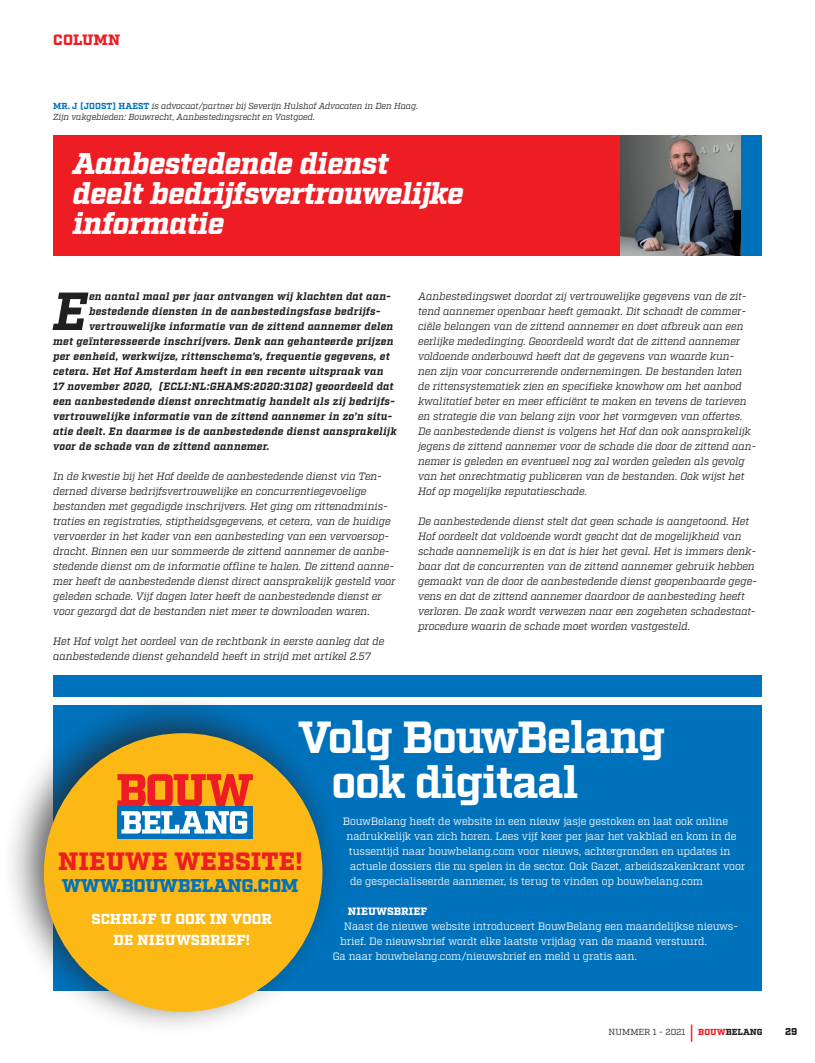
<style>
.page{position:relative;width:815px;height:1063px;background:#fff}
.page>*{position:absolute;margin:0;border:0;box-sizing:border-box;transform-origin:0 0}
.Column_1e_alinea{font:italic 700 53.5px "Factoria";color:#231f20}
.Kop_36_36{font:700 45px/45px "Factoria";letter-spacing:-.04em;color:#fff}
.Column_kop{font:italic 900 30px/30px "Factoria";letter-spacing:-.025em;color:#fff}
.Kopje-niet_op_regel{font:900 25.12px "Factoria";letter-spacing:.01em;color:#ee1d23}
.Kopje-niet_op_regel-2{font:900 18.5px "Factoria";letter-spacing:-.02em;color:#0072bc}
.Rubriekskopje{font:900 15px "Factoria";letter-spacing:.01em;color:#ee1d23}
.Kopje-niet_op_regel-3{font:900 14.5px/21.1px "Factoria";letter-spacing:.01em;color:#fff;text-align:center}
.Columntekst_8_5_12{font:italic 10.62px/15px "Factoria";letter-spacing:-.01em;color:#231f20}
.Column_1e_alinea-2{font:italic 700 10.62px "Factoria";letter-spacing:.01em;color:#231f20}
.Platte_tekst_onuitge{font:10.62px "Factoria";letter-spacing:-.01em;color:#fff}
.Tussenkop{font:900 10.62px "Factoria";letter-spacing:.01em;color:#fff}
.t1{font:900 10px "Factoria";color:#231f20}
.t2{font:italic 8.75px/11.2px "Factoria";letter-spacing:-.01em;color:#231f20}
.t3{font:8.75px "Factoria";color:#231f20}
.s1{font-weight:700;font-style:normal;color:#0072bc}
.s2{font-weight:900;font-size:17.5px;color:#ee1d23}
.s3{font-weight:900;color:#ee1d23}
.s4{font-weight:900}
</style>
<div class="page">
<div style="left:53px;top:705px;width:709px;height:285px;background:#0072bc"></div>
<div style="left:53px;top:135px;width:709px;height:120px;background:#ee1d23"></div>
<div style="left:741px;top:135px;width:21px;height:120px;background:#0072bc"></div>
<div style="left:53px;top:675px;width:709px;height:21px;background:#0072bc"></div>
<img style="left:620px;top:135px;width:121px;height:120px">
<div style="left:1px;top:693px;width:344px;height:344px;background:#231f20;opacity:.75"></div>
<div style="left:44px;top:733px;width:278px;height:279px;background:#fcb814;border-radius:50%"></div>
<div style="left:117px;top:806px;width:136px;height:32px;background:#0072bc"></div>
<svg style="left:117px;top:774px;width:136px;height:60px"></svg>
<p class="Rubriekskopje" style="left:53px;top:31px;width:68px">COLUMN</p>
<p class="t2" style="left:53px;top:100px;width:366px"><span class="s1">MR. J (JOOST) HAEST</span> is advocaat/partner bij Severijn Hulshof Advocaten in Den Haag.<br>Zijn vakgebieden: Bouwrecht, Aanbestedingsrecht en Vastgoed.</p>
<p class="Column_kop" style="left:73px;top:150px;width:392px">Aanbestedende dienst deelt bedrijfsvertrouwelijke informatie</p>
<p class="Column_1e_alinea" style="left:53px;top:279px;width:36px">E</p>
<p class="Column_1e_alinea-2" style="left:89px;top:290px;width:303px">en aantal maal per jaar ontvangen wij klachten dat aan-</p>
<p class="Column_1e_alinea-2" style="left:89px;top:305px;width:293px">bestedende diensten in de aanbestedingsfase bedrijfs-</p>
<p class="Column_1e_alinea-2" style="left:89px;top:320px;width:306px">vertrouwelijke informatie van de zittend aannemer delen</p>
<p class="Column_1e_alinea-2" style="left:53px;top:335px;width:342px">met geïnteresseerde inschrijvers. Denk aan gehanteerde prijzen</p>
<p class="Column_1e_alinea-2" style="left:53px;top:350px;width:338px">per eenheid, werkwijze, rittenschema’s, frequentie gegevens, et</p>
<p class="Column_1e_alinea-2" style="left:53px;top:365px;width:332px">cetera. Het Hof Amsterdam heeft in een recente uitspraak van</p>
<p class="Column_1e_alinea-2" style="left:53px;top:380px;width:342px">17 november 2020, (ECLI:NL:GHAMS:2020:3102) geoordeeld dat</p>
<p class="Column_1e_alinea-2" style="left:53px;top:395px;width:343px">een aanbestedende dienst onrechtmatig handelt als zij bedrijfs-</p>
<p class="Column_1e_alinea-2" style="left:53px;top:410px;width:341px">vertrouwelijke informatie van de zittend aannemer in zo’n situ-</p>
<p class="Column_1e_alinea-2" style="left:53px;top:425px;width:345px">atie deelt. En daarmee is de aanbestedende dienst aansprakelijk</p>
<p class="Column_1e_alinea-2" style="left:53px;top:440px;width:218px">voor de schade van de zittend aannemer.</p>
<p class="Columntekst_8_5_12" style="left:53px;top:469px;width:344px">In de kwestie bij het Hof deelde de aanbestedende dienst via Ten&shy;derned diverse bedrijfsvertrouwelijke en concurrentiegevoelige bestanden met gegadigde inschrijvers. Het ging om rittenadminis&shy;traties en registraties, stiptheidsgegevens, et cetera, van de huidige vervoerder in het kader van een aanbesteding van een vervoersop&shy;dracht. Binnen een uur sommeerde de zittend aannemer de aanbe&shy;stedende dienst om de informatie offline te halen. De zittend aanne&shy;mer heeft de aanbestedende dienst direct aansprakelijk gesteld voor geleden schade. Vijf dagen later heeft de aanbestedende dienst er voor gezorgd dat de bestanden niet meer te downloaden waren.</p>
<p class="Columntekst_8_5_12" style="left:53px;top:634px;width:333px">Het Hof volgt het oordeel van de rechtbank in eerste aanleg dat de aanbestedende dienst gehandeld heeft in strijd met artikel 2.57</p>
<p class="Columntekst_8_5_12" style="left:418px;top:289px;width:339px">Aanbestedingswet doordat zij vertrouwelijke gegevens van de zit&shy;tend aannemer openbaar heeft gemaakt. Dit schaadt de commer&shy;ciële belangen van de zittend aannemer en doet afbreuk aan een eerlijke mededinging. Geoordeeld wordt dat de zittend aannemer voldoende onderbouwd heeft dat de gegevens van waarde kun-<br>nen zijn voor concurrerende ondernemingen. De bestanden laten de rittensystematiek zien en specifieke knowhow om het aanbod kwalitatief beter en meer efficiënt te maken en tevens de tarieven en strategie die van belang zijn voor het vormgeven van offertes.<br>De aanbestedende dienst is volgens het Hof dan ook aansprakelijk jegens de zittend aannemer voor de schade die door de zittend aan&shy;nemer is geleden en eventueel nog zal worden geleden als gevolg van het onrechtmatig publiceren van de bestanden. Ook wijst het Hof op mogelijke reputatieschade.</p>
<p class="Columntekst_8_5_12" style="left:418px;top:514px;width:340px">De aanbestedende dienst stelt dat geen schade is aangetoond. Het Hof oordeelt dat voldoende wordt geacht dat de mogelijkheid van schade aannemelijk is en dat is hier het geval. Het is immers denk&shy;baar dat de concurrenten van de zittend aannemer gebruik hebben gemaakt van de door de aanbestedende dienst geopenbaarde gege&shy;vens en dat de zittend aannemer daardoor de aanbesteding heeft verloren. De zaak wordt verwezen naar een zogeheten schadestaat&shy;procedure waarin de schade moet worden vastgesteld.</p>
<p class="Kop_36_36" style="left:331px;top:717px;width:335px;text-indent:-34px">Volg BouwBelang ook digitaal</p>
<p class="Platte_tekst_onuitge" style="left:343px;top:815px;width:387px">BouwBelang heeft de website in een nieuw jasje gestoken en laat ook online</p>
<p class="Platte_tekst_onuitge" style="left:346px;top:830px;width:392px">nadrukkelijk van zich horen. Lees vijf keer per jaar het vakblad en kom in de</p>
<p class="Platte_tekst_onuitge" style="left:349px;top:845px;width:383px">tussentijd naar bouwbelang.com voor nieuws, achtergronden en updates in</p>
<p class="Platte_tekst_onuitge" style="left:350px;top:860px;width:397px">actuele dossiers die nu spelen in de sector. Ook Gazet, arbeidszakenkrant voor</p>
<p class="Platte_tekst_onuitge" style="left:350px;top:875px;width:354px">de gespecialiseerde aannemer, is terug te vinden op bouwbelang.com</p>
<p class="Tussenkop" style="left:348px;top:905px;width:81px">NIEUWSBRIEF</p>
<p class="Platte_tekst_onuitge" style="left:344px;top:920px;width:396px">Naast de nieuwe website introduceert BouwBelang een maandelijkse nieuws-</p>
<p class="Platte_tekst_onuitge" style="left:340px;top:935px;width:368px">brief. De nieuwsbrief wordt elke laatste vrijdag van de maand verstuurd.</p>
<p class="Platte_tekst_onuitge" style="left:333px;top:950px;width:306px">Ga naar bouwbelang.com/nieuwsbrief en meld u gratis aan.</p>
<p class="Kopje-niet_op_regel" style="left:58px;top:846px;width:246px">NIEUWE WEBSITE!</p>
<p class="Kopje-niet_op_regel-2" style="left:62px;top:875px;width:238px">WWW.BOUWBELANG.COM</p>
<p class="Kopje-niet_op_regel-3" style="left:91px;top:909px;width:182px">SCHRIJF U OOK IN VOOR<br>DE NIEUWSBRIEF!</p>
<p class="t3" style="left:609px;top:1027px;width:156px">NUMMER 1 - 2021 <span class="s2">|</span> <span class="s3">BOUW</span><span class="s4">BELANG</span></p>
<p class="t1" style="left:785px;top:1026px;width:14px">29</p>
</div>
